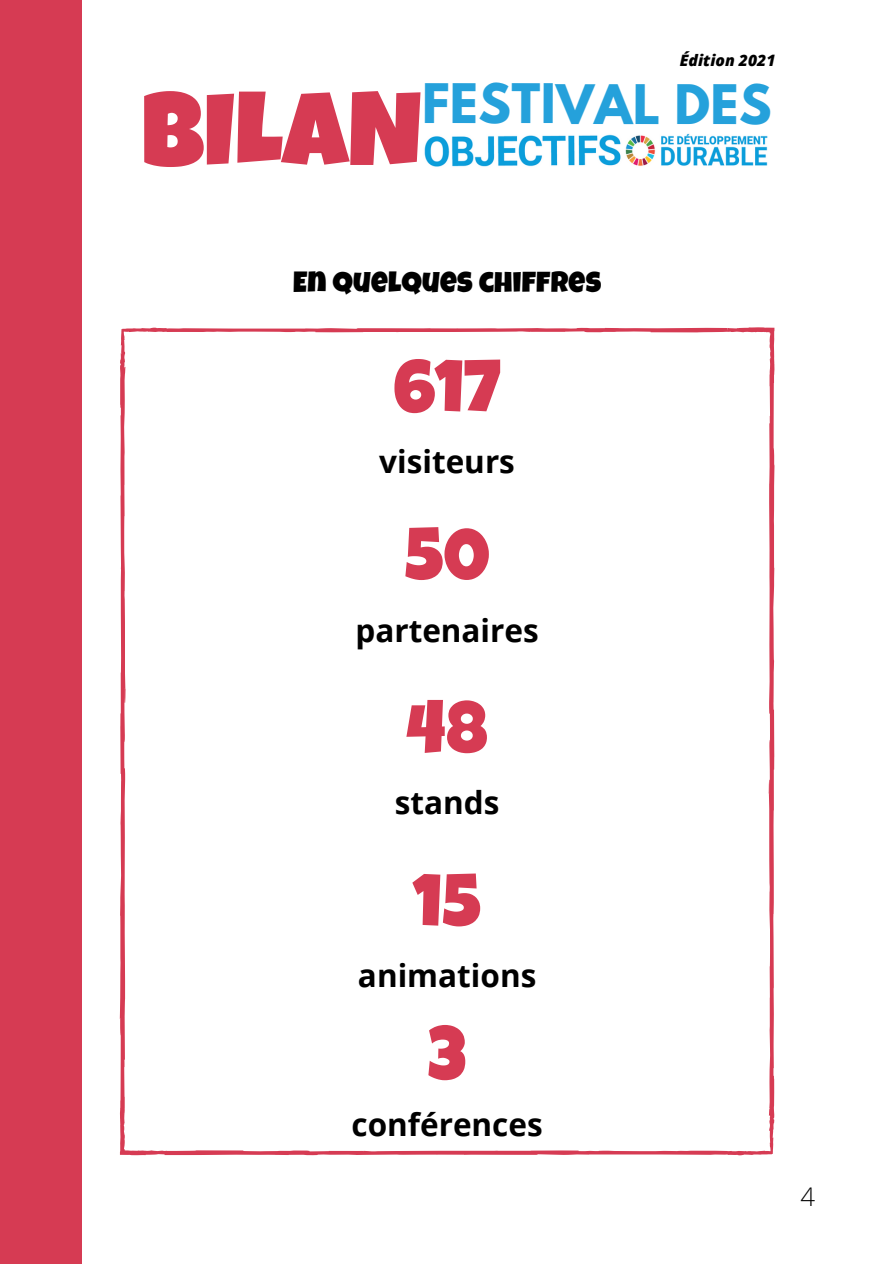
<style>
.page{position:relative;width:894px;height:1264px;background:#fff}
.page>*{position:absolute;margin:0;border:0;box-sizing:border-box;transform-origin:0 0}
.t1{font:104.85px "Luckiest Guy";color:#d63b53}
.t2{font:73.35px "Luckiest Guy";color:#d63b53}
.t3{font:700 48.3px "League Spartan";letter-spacing:.005em;color:#25a1db}
.t4{font:700 31.5px "Open Sans";color:#000}
.t5{font:29.1px "Luckiest Guy";letter-spacing:.01em;color:#000}
.t6{font:300 25.65px "Open Sans";color:#000}
.t7{font:italic 800 15.75px "Open Sans";color:#000}
</style>
<div class="page">
<svg style="left:120px;top:327px;width:654px;height:828px"></svg>
<div style="left:0;top:0;width:81px;height:1263px;background:#d63b53"></div>
<img style="left:424px;top:133px;width:344px;height:34px">
<p class="t7" style="left:679px;top:49px;width:97px">Édition 2021</p>
<p class="t3" style="left:422px;top:80px;width:351px">FESTIVAL DES</p>
<p class="t1" style="left:141px;top:92px;width:282px">BILAN</p>
<p class="t5" style="left:293px;top:271px;width:309px">EN QUELQUES CHIFFRES</p>
<p class="t2" style="left:393px;top:360px;width:109px">617</p>
<p class="t4" style="left:379px;top:439px;width:137px">visiteurs</p>
<p class="t2" style="left:404px;top:528px;width:87px">50</p>
<p class="t4" style="left:355px;top:608px;width:185px">partenaires</p>
<p class="t2" style="left:406px;top:701px;width:83px">48</p>
<p class="t4" style="left:395px;top:780px;width:106px">stands</p>
<p class="t2" style="left:413px;top:874px;width:69px">15</p>
<p class="t4" style="left:358px;top:953px;width:180px">animations</p>
<p class="t2" style="left:427px;top:1028px;width:40px">3</p>
<p class="t4" style="left:351px;top:1102px;width:193px">conférences</p>
<p class="t6" style="left:800px;top:1178px;width:16px">4</p>
</div>
